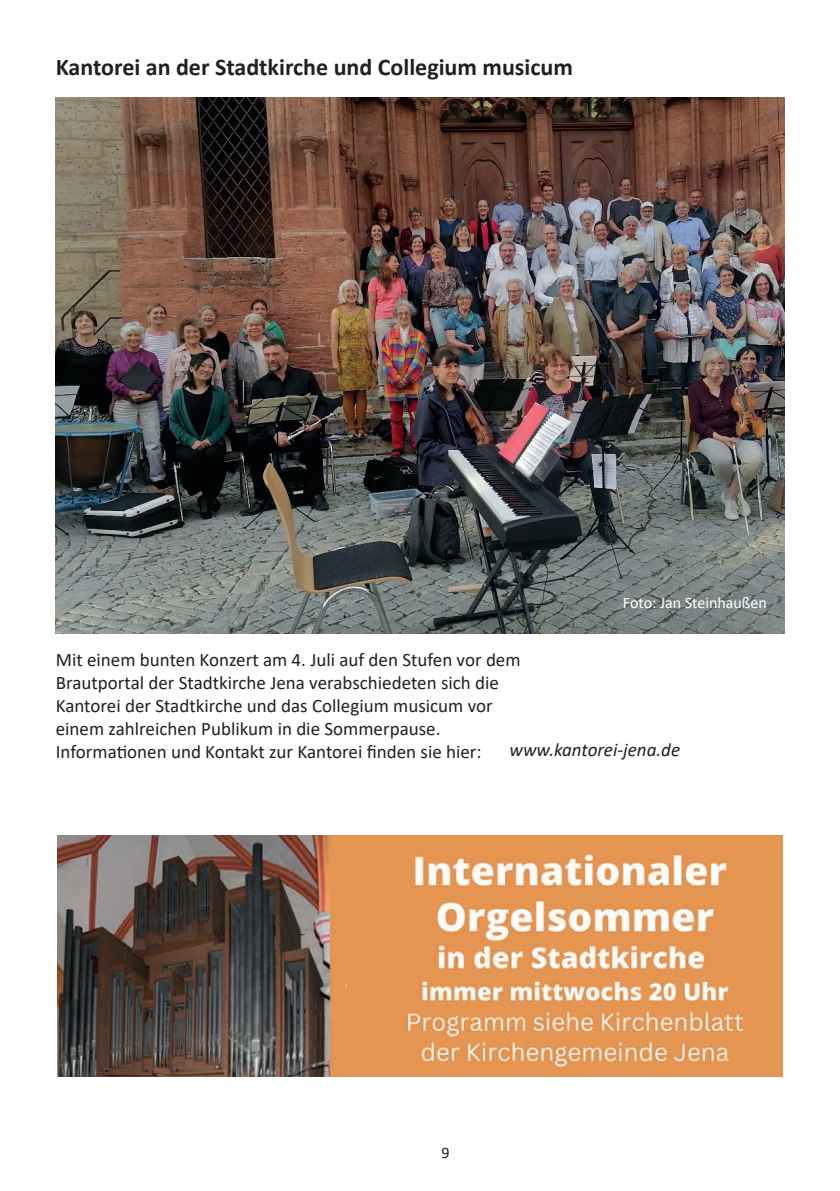
<style>
.page{position:relative;width:840px;height:1191px;background:#fff}
.page>*{position:absolute;margin:0;border:0;box-sizing:border-box;transform-origin:0 0}
.t1{font:700 24px "Calibri";color:#231f20}
.t2{font:19px/22.8px "Calibri";color:#231f20}
.t3{font:italic 19px "Calibri";color:#231f20}
.t4{font:16px "Calibri";color:#fff}
.t5{font:16px "Calibri";color:#231f20}
</style>
<div class="page">
<img style="left:56px;top:98px;width:727px;height:536px">
<img style="left:58px;top:835px;width:723px;height:241px">
<p class="t1" style="left:56px;top:50px;width:518px">Kantorei an der Stadtkirche und Collegium musicum</p>
<p class="t4" style="left:622px;top:591px;width:145px">Foto: Jan Steinhaußen</p>
<p class="t2" style="left:56px;top:648px;width:466px">Mit einem bunten Konzert am 4. Juli auf den Stufen vor dem Brautportal der Stadtkirche Jena verabschiedeten sich die Kantorei der Stadtkirche und das Collegium musicum vor einem zahlreichen Publikum in die Sommerpause.<br>Informationen und Kontakt zur Kantorei finden sie hier:</p>
<p class="t3" style="left:509px;top:736px;width:172px">www.kantorei-jena.de</p>
<p class="t5" style="left:441px;top:1141px;width:10px">9</p>
</div>
